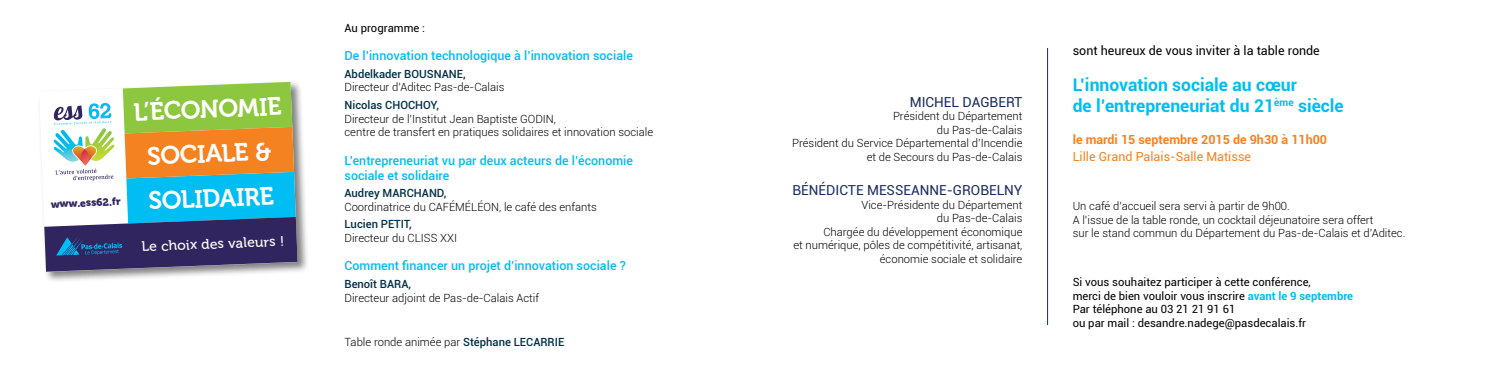
<style>
.page{position:relative;width:1489px;height:373px;background:#fff}
.page>*{position:absolute;margin:0;border:0;box-sizing:border-box;transform-origin:0 0}
.t1{font:24.88px/44.5px "Museo 700";color:#fff;text-align:center}
.t2{font:700 17.5px/21px "Roboto";color:#00bdf3}
.t3{font:13.88px "Museo 500";color:#fff}
.t4{font:13.75px "Roboto";color:#1b2c5c}
.t5{font:500 12.5px/15px "Roboto";color:#00bdf3}
.t6{font:12.5px "Roboto";color:#000}
.t7{font:700 12.5px "Roboto";color:#f58220}
.t8{font:12.5px "Roboto";color:#f58220}
.t9{font:300 11.25px/13.5px "Roboto";color:#000;text-align:right}
.t10{font:11.25px/13.5px "Roboto";color:#000}
.t11{font:500 11.25px "Roboto";color:#003045}
.t12{font:10.62px "Museo 900";color:#30255e}
.s1{font-weight:500;color:#003045}
.s2{font-weight:700;color:#00bdf3}
</style>
<div class="page">
<hr style="left:1047px;top:48px;width:1px;height:276px;background:#1b2c5c">
<div style="left:38px;top:80px;width:271px;height:203px;background:#000;opacity:.5"></div>
<svg style="left:39px;top:81px;width:258px;height:190px"></svg>
<svg style="left:44px;top:82px;width:253px;height:189px"></svg>
<p class="t12" style="left:51px;top:197px;width:71px;rotate:-2deg">www.ess62.fr</p>
<h1 class="t1" style="left:133px;top:90px;width:150px;rotate:-2deg">L’ÉCONOMIE<br>SOCIALE &amp;<br>SOLIDAIRE</h1>
<p class="t3" style="left:141px;top:238px;width:144px;rotate:-2deg">Le choix des valeurs !</p>
<p class="t10" style="left:344px;top:21px;width:82px">Au programme :</p>
<p class="t5" style="left:344px;top:48px;width:290px">De l’innovation technologique à l’innovation sociale</p>
<p class="t11" style="left:344px;top:66px;width:123px">Abdelkader BOUSNANE,</p>
<p class="t9" style="left:344px;top:80px;width:161px">Directeur d’Aditec Pas-de-Calais</p>
<p class="t11" style="left:344px;top:97px;width:96px">Nicolas CHOCHOY,</p>
<p class="t9" style="left:344px;top:111px;width:310px;text-align:left">Directeur de l’Institut Jean Baptiste GODIN,<br>centre de transfert en pratiques solidaires et innovation sociale</p>
<p class="t5" style="left:344px;top:152px;width:290px">L’entrepreneuriat vu par deux acteurs de l’économie sociale et solidaire</p>
<p class="t11" style="left:344px;top:185px;width:103px">Audrey MARCHAND,</p>
<p class="t9" style="left:344px;top:199px;width:254px">Coordinatrice du CAFÉMÉLÉON, le café des enfants</p>
<p class="t11" style="left:344px;top:216px;width:69px">Lucien PETIT,</p>
<p class="t9" style="left:344px;top:230px;width:114px">Directeur du CLISS XXI</p>
<p class="t5" style="left:344px;top:257px;width:283px">Comment financer un projet d’innovation sociale ?</p>
<p class="t11" style="left:344px;top:275px;width:68px">Benoît BARA,</p>
<p class="t9" style="left:344px;top:290px;width:196px">Directeur adjoint de Pas-de-Calais Actif</p>
<p class="t9" style="left:344px;top:334px;width:221px">Table ronde animée par <span class="s1">Stéphane LECARRIE</span></p>
<p class="t4" style="left:909px;top:92px;width:114px">Michel DAGBERT</p>
<p class="t9" style="left:792px;top:109px;width:232px">Président du Département<br>du Pas-de-Calais<br>Président du Service Départemental d’Incendie et de Secours du Pas-de-Calais</p>
<p class="t4" style="left:792px;top:180px;width:137px">Bénédicte MESSEANNE</p>
<p class="t4" style="left:946px;top:180px;width:77px">-GROBELNY</p>
<p class="t9" style="left:793px;top:197px;width:231px">Vice-Présidente du Département<br>du Pas-de-Calais<br>Chargée du développement économique<br>et numérique, pôles de compétitivité, artisanat, économie sociale et solidaire</p>
<p class="t6" style="left:1072px;top:42px;width:249px">sont heureux de vous inviter à la table ronde</p>
<h2 class="t2" style="left:1072px;top:73px;width:272px">L’innovation sociale au cœur<br>de l’entrepreneuriat du 21<sup>ème</sup> siècle</h2>
<p class="t7" style="left:1072px;top:130px;width:256px">le mardi 15 septembre 2015 de 9h30 à 11h00</p>
<p class="t8" style="left:1072px;top:148px;width:180px">Lille Grand Palais-Salle Matisse</p>
<p class="t9" style="left:1072px;top:199px;width:334px;text-align:left">Un café d’accueil sera servi à partir de 9h00.<br>A l’issue de la table ronde, un cocktail déjeunatoire sera offert<br>sur le stand commun du Département du Pas-de-Calais et d’Aditec.</p>
<p class="t10" style="left:1072px;top:274px;width:282px">Si vous souhaitez participer à cette conférence,<br>merci de bien vouloir vous inscrire <span class="s2">avant le 9 septembre </span>Par téléphone au 03 21 21 91 61<br>ou par mail : desandre.nadege@pasdecalais.fr</p>
</div>
